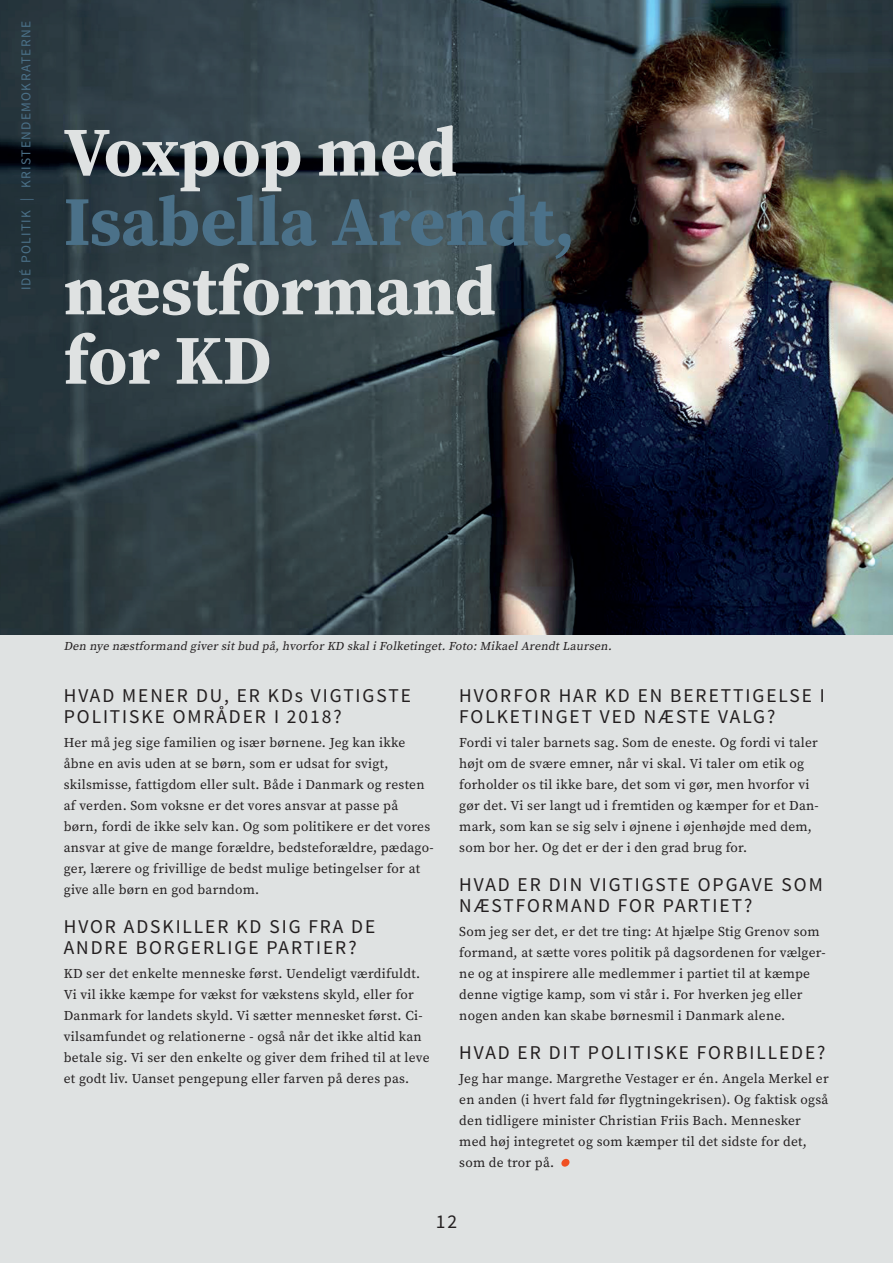
<style>
.page{position:relative;width:893px;height:1263px;background:#fff}
.page>*{position:absolute;margin:0;border:0;box-sizing:border-box;transform-origin:0 0}
.KD_headline{font:700 69.3px/69.3px "Source Serif Pro";color:#dfe2e2}
.KD_mellemrubrik{font:19.5px/21px "Source Sans Pro";letter-spacing:.1em;color:#231f20}
.KD_brødtekst_u_indry{font:13.5px/21px "Source Serif Pro";letter-spacing:.02em;color:#231f20}
.t1{font:13.5px "Source Sans Pro";letter-spacing:.1em;color:#4b7189}
.KD_billedtekst{font:italic 12px "Source Serif Pro";color:#231f20}
.s1{color:#4b7189}
</style>
<div class="page">
<div style="left:0;top:635px;width:893px;height:628px;background:#dfe2e2"></div>
<img style="left:0;top:0;width:893px;height:635px">
<div style="left:561px;top:1159px;width:9px;height:8px;background:#f05022;border-radius:4px"></div>
<p class="t1" style="left:18px;top:290px;width:271px;rotate:-90deg">IDÉ POLITIK | KRISTENDEMOKRATERNE</p>
<p class="KD_headline" style="left:64px;top:117px;width:513px">Voxpop med<br><span class="s1">Isabella Arendt, </span>næstformand</p>
<p class="KD_headline" style="left:64px;top:325px;width:209px">for KD</p>
<p class="KD_billedtekst" style="left:64px;top:638px;width:552px">Den nye næstformand giver sitbud på,hvorfor KD skaliFolketinget.Foto:MikaelArendtLaursen.</p>
<p class="KD_mellemrubrik" style="left:64px;top:685px;width:349px">HVAD MENER DU, ER KDs VIGTIGSTE<br>POLITISKE OMRÅDER I 2018?</p>
<p class="KD_brødtekst_u_indry" style="left:64px;top:732px;width:371px">Her må jeg sige familien og især børnene. Jeg kan ikke åbne en avis uden at se børn, som er udsat for svigt, skilsmisse, fattigdom eller sult. Både i Danmark og resten af verden. Som voksne er det vores ansvar at passe på børn, fordi de ikke selv kan. Og som politikere er det vores ansvar at give de mange forældre, bedsteforældre, pædago&shy;ger, lærere og frivillige de bedst mulige betingelser for at give alle børn en god barndom.</p>
<p class="KD_mellemrubrik" style="left:64px;top:916px;width:313px">HVOR ADSKILLER KD SIG FRA DE<br>ANDRE BORGERLIGE PARTIER?</p>
<p class="KD_brødtekst_u_indry" style="left:64px;top:963px;width:367px">KD ser det enkelte menneske først. Uendeligt værdifuldt.<br>Vi vil ikke kæmpe for vækst for vækstens skyld, eller for Danmark for landets skyld. Vi sætter mennesket først. Ci&shy;vilsamfundet og relationerne - også når det ikke altid kan betale sig. Vi ser den enkelte og giver dem frihed til at leve et godt liv. Uanset pengepung eller farven på deres pas.</p>
<p class="KD_mellemrubrik" style="left:459px;top:685px;width:367px">HVORFOR HAR KD EN BERETTIGELSE I<br>FOLKETINGET VED NÆSTE VALG?</p>
<p class="KD_brødtekst_u_indry" style="left:459px;top:732px;width:361px">Fordi vi taler barnets sag. Som de eneste. Og fordi vi taler højt om de svære emner, når vi skal. Vi taler om etik og forholder os til ikke bare, det som vi gør, men hvorfor vi gør det. Vi ser langt ud i fremtiden og kæmper for et Dan&shy;mark, som kan se sig selv i øjnene i øjenhøjde med dem, som bor her. Og det er der i den grad brug for.</p>
<p class="KD_mellemrubrik" style="left:459px;top:874px;width:365px">HVAD ER DIN VIGTIGSTE OPGAVE SOM<br>NÆSTFORMAND FOR PARTIET?</p>
<p class="KD_brødtekst_u_indry" style="left:459px;top:921px;width:368px">Som jeg ser det, er det tre ting: At hjælpe Stig Grenov som formand, at sætte vores politik på dagsordenen for vælger&shy;ne og at inspirere alle medlemmer i partiet til at kæmpe denne vigtige kamp, som vi står i. For hverken jeg eller nogen anden kan skabe børnesmil i Danmark alene.</p>
<p class="KD_mellemrubrik" style="left:459px;top:1042px;width:368px">HVAD ER DIT POLITISKE FORBILLEDE?</p>
<p class="KD_brødtekst_u_indry" style="left:459px;top:1068px;width:371px">Jeg har mange. Margrethe Vestager er én. Angela Merkel er en anden (i hvert fald før flygtningekrisen). Og faktisk også den tidligere minister Christian Friis Bach. Mennesker med høj integretet og som kæmper til det sidste for det, som de tror på.</p>
<h2 class="KD_mellemrubrik" style="left:436px;top:1211px;width:23px">12</h2>
</div>
